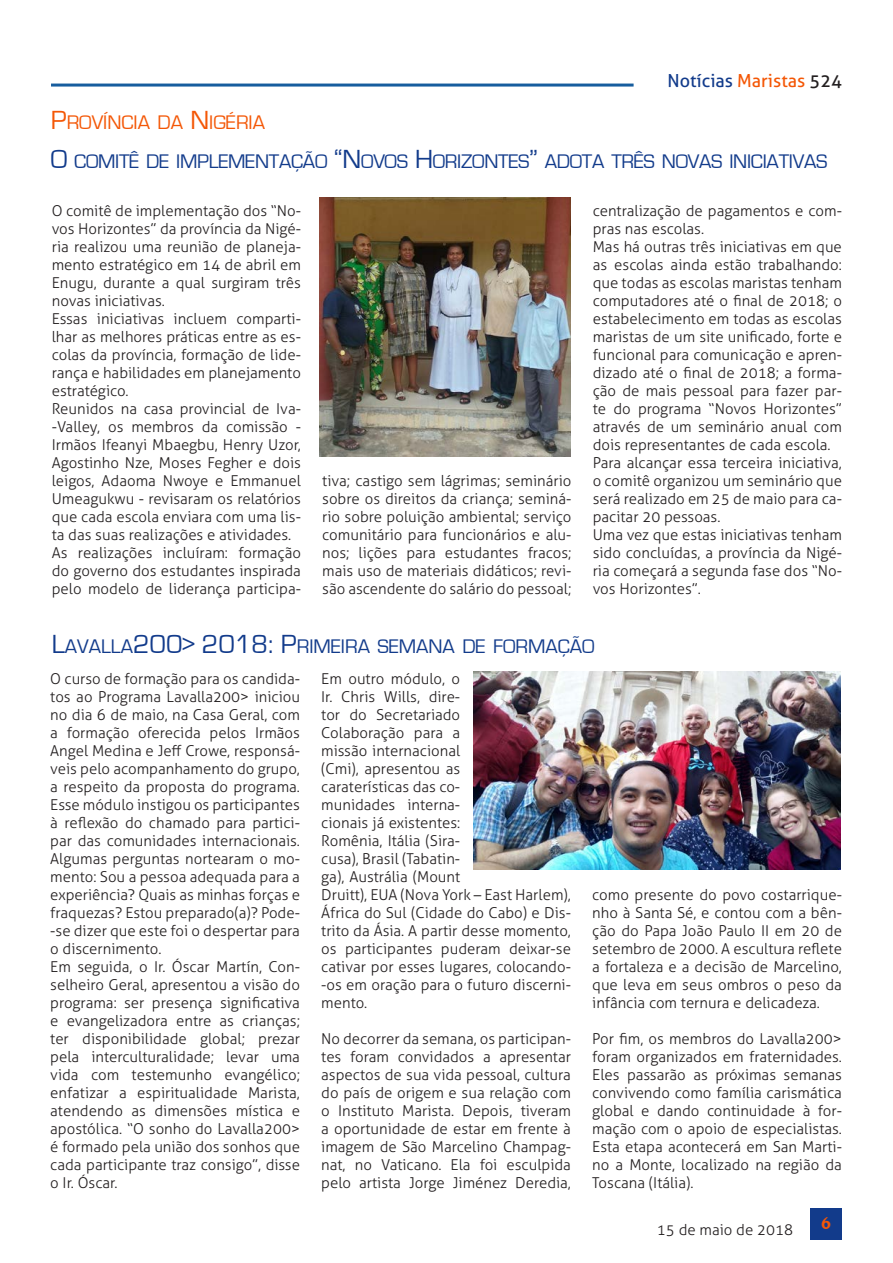
<style>
.page{position:relative;width:893px;height:1263px;background:#fff}
.page>*{position:absolute;margin:0;border:0;box-sizing:border-box;transform-origin:0 0}
.Titolo{font:20.25px "Eurostile";letter-spacing:-.015em;color:#123b8b}
.Titolo-2{font:20.25px "Eurostile";color:#f45706}
.t1{font:18px "Aller";color:#123b8b}
.t2{font:700 18px "Novarese IT Cby BT";color:#f45706}
.Testo_sinEspacio{font:300 15px/18px "Aller";color:#231f20;text-align:justify}
.s1{color:#f45706}
.s2{color:#231f20}
.s3{font-size:27px}
</style>
<div class="page">
<hr style="left:51px;top:84px;width:583px;height:3px;background:#175d9e">
<div style="left:810px;top:1208px;width:32px;height:31px;background:#123b8b"></div>
<img style="left:320px;top:197px;width:251px;height:259px">
<img style="left:473px;top:672px;width:368px;height:198px">
<p class="t1" style="left:667px;top:69px;width:176px">Notícias <span class="s1">Maristas</span> <span class="s2">524</span></p>
<p class="Titolo-2" style="left:51px;top:111px;width:216px"><span class="s3">P</span>ROVÍNCIA DA <span class="s3">N</span> IGÉRIA</p>
<p class="Titolo" style="left:51px;top:151px;width:778px"><span class="s3">O</span> COMITÊ DE IMPLEMENTAÇÃO <span class="s3">“N</span> OVOS <span class="s3">H</span> ORIZONTES<span class="s3">”</span> ADOTA TRÊS NOVAS INICIATIVAS</p>
<p class="Testo_sinEspacio" style="left:52px;top:202px;width:251px">O comitê de implementação dos “No&shy;vos Horizontes” da província da Nigé&shy;ria realizou uma reunião de planeja&shy;mento estratégico em 14 de abril em Enugu, durante a qual surgiram três novas iniciativas.</p>
<p class="Testo_sinEspacio" style="left:52px;top:310px;width:251px">Essas iniciativas incluem comparti&shy;lhar as melhores práticas entre as es&shy;colas da província, formação de lide&shy;rança e habilidades em planejamento estratégico.</p>
<p class="Testo_sinEspacio" style="left:52px;top:400px;width:251px">Reunidos na casa provincial de Iva--Valley, os membros da comissão - Irmãos Ifeanyi Mbaegbu, Henry Uzor, Agostinho Nze, Moses Fegher e dois leigos, Adaoma Nwoye e Emmanuel Umeagukwu - revisaram os relatórios que cada escola enviara com uma lis&shy;ta das suas realizações e atividades.</p>
<p class="Testo_sinEspacio" style="left:52px;top:544px;width:251px">As realizações incluíram: formação do governo dos estudantes inspirada pelo modelo de liderança participa-</p>
<p class="Testo_sinEspacio" style="left:322px;top:472px;width:251px">tiva; castigo sem lágrimas; seminário sobre os direitos da criança; seminá&shy;rio sobre poluição ambiental; serviço comunitário para funcionários e alu&shy;nos; lições para estudantes fracos; mais uso de materiais didáticos; revi&shy;são ascendente do salário do pessoal;</p>
<p class="Testo_sinEspacio" style="left:593px;top:202px;width:251px">centralização de pagamentos e com&shy;pras nas escolas.</p>
<p class="Testo_sinEspacio" style="left:593px;top:238px;width:251px">Mas há outras três iniciativas em que as escolas ainda estão trabalhando: que todas as escolas maristas tenham computadores até o final de 2018; o estabelecimento em todas as escolas maristas de um site unificado, forte e funcional para comunicação e apren&shy;dizado até o final de 2018; a forma&shy;ção de mais pessoal para fazer par&shy;te do programa “Novos Horizontes” através de um seminário anual com dois representantes de cada escola.</p>
<p class="Testo_sinEspacio" style="left:593px;top:454px;width:251px">Para alcançar essa terceira iniciativa, o comitê organizou um seminário que será realizado em 25 de maio para ca&shy;pacitar 20 pessoas.</p>
<p class="Testo_sinEspacio" style="left:593px;top:526px;width:251px">Uma vez que estas iniciativas tenham sido concluídas, a província da Nigé&shy;ria começará a segunda fase dos “No&shy;vos Horizontes”.</p>
<p class="Titolo" style="left:52px;top:635px;width:544px"><span class="s3">L</span>AVALLA<span class="s3">200&gt; 2018: P</span>RIMEIRA SEMANA DE FORMAÇÃO</p>
<p class="Testo_sinEspacio" style="left:50px;top:670px;width:251px">O curso de formação para os candida&shy;tos ao Programa Lavalla200&gt; iniciou no dia 6 de maio, na Casa Geral, com a formação oferecida pelos Irmãos Angel Medina e Jeff Crowe, responsá&shy;veis pelo acompanhamento do grupo, a respeito da proposta do programa.<br>Esse módulo instigou os participantes à reflexão do chamado para partici&shy;par das comunidades internacionais.<br>Algumas perguntas nortearam o mo&shy;mento: Sou a pessoa adequada para a experiência? Quais as minhas forças e fraquezas? Estou preparado(a)? Pode--se dizer que este foi o despertar para o discernimento.</p>
<p class="Testo_sinEspacio" style="left:50px;top:958px;width:251px">Em seguida, o Ir. Óscar Martín, Con&shy;selheiro Geral, apresentou a visão do programa: ser presença significativa e evangelizadora entre as crianças; ter disponibilidade global; prezar pela interculturalidade; levar uma vida com testemunho evangélico; enfatizar a espiritualidade Marista, atendendo as dimensões mística e apostólica. “O sonho do Lavalla200&gt; é formado pela união dos sonhos que cada participante traz consigo”, disse o Ir. Óscar.</p>
<p class="Testo_sinEspacio" style="left:321px;top:670px;width:251px;text-align:left">Em outro módulo, o<br>Ir. Chris Wills, dire-<br>tor do Secretariado<br>Colaboração para a<br>missão internacional<br>(Cmi), apresentou as<br>caraterísticas das co-<br>munidades interna-<br>cionais já existentes:<br>Romênia, Itália (Sira-<br>cusa), Brasil (Tabatin-<br>ga), Austrália (Mount<br>Druitt), EUA (Nova York – East Harlem),<br>África do Sul (Cidade do Cabo) e Dis&shy;trito da Ásia. A partir desse momento, os participantes puderam deixar-se cativar por esses lugares, colocando--os em oração para o futuro discerni&shy;mento.</p>
<p class="Testo_sinEspacio" style="left:321px;top:1030px;width:251px">No decorrer da semana, os participan&shy;tes foram convidados a apresentar aspectos de sua vida pessoal, cultura do país de origem e sua relação com o Instituto Marista. Depois, tiveram a oportunidade de estar em frente à imagem de São Marcelino Champag&shy;nat, no Vaticano. Ela foi esculpida pelo artista Jorge Jiménez Deredia,</p>
<p class="Testo_sinEspacio" style="left:592px;top:886px;width:251px">como presente do povo costarrique&shy;nho à Santa Sé, e contou com a bên&shy;ção do Papa João Paulo II em 20 de setembro de 2000. A escultura reflete a fortaleza e a decisão de Marcelino, que leva em seus ombros o peso da infância com ternura e delicadeza.</p>
<p class="Testo_sinEspacio" style="left:592px;top:1030px;width:251px">Por fim, os membros do Lavalla200&gt; foram organizados em fraternidades.<br>Eles passarão as próximas semanas convivendo como família carismática global e dando continuidade à for&shy;mação com o apoio de especialistas.<br>Esta etapa acontecerá em San Marti&shy;no a Monte, localizado na região da Toscana (Itália).</p>
<p class="Testo_sinEspacio" style="left:657px;top:1220px;width:138px">15 de maio de 2018</p>
<p class="t2" style="left:821px;top:1212px;width:12px">6</p>
</div>
